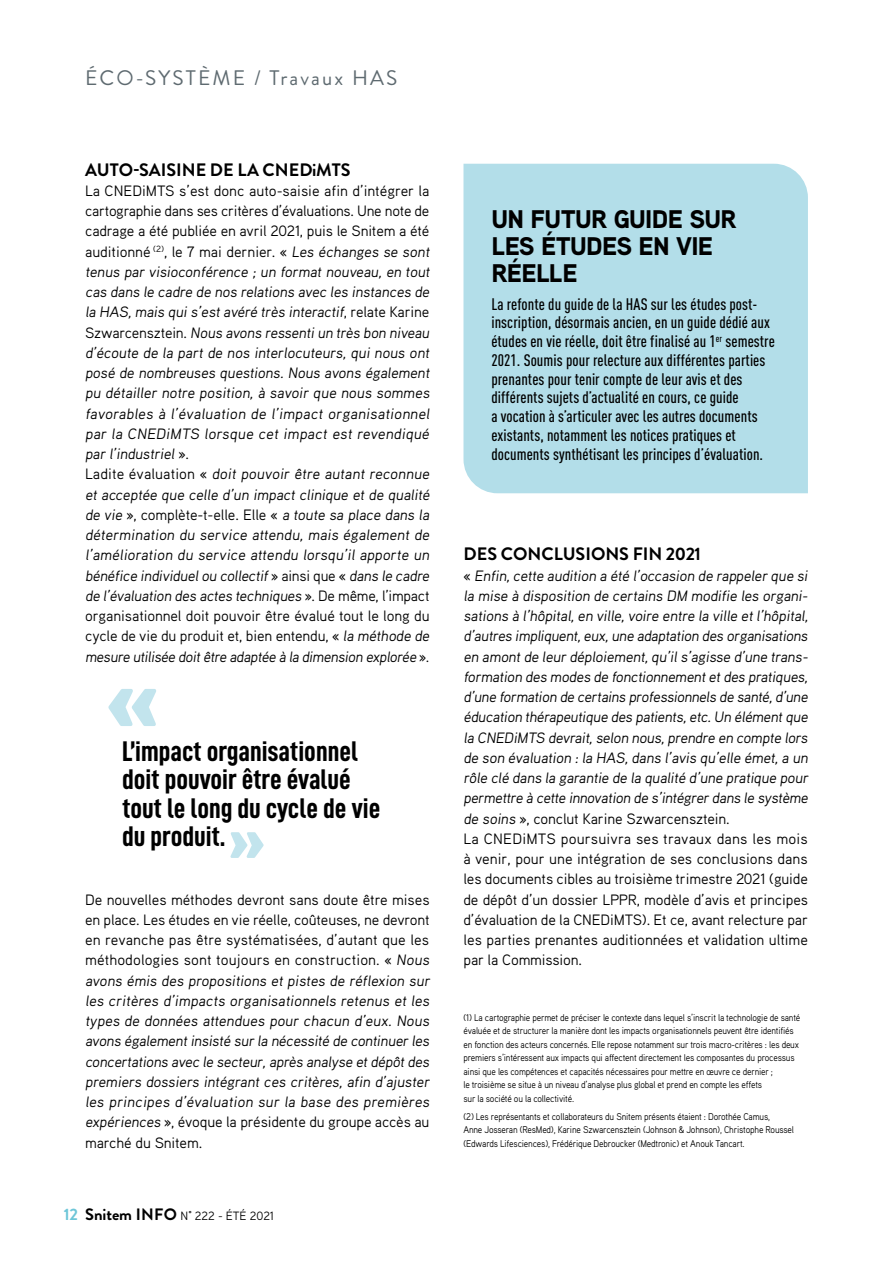
<style>
.page{position:relative;width:893px;height:1263px;background:#fff}
.page>*{position:absolute;margin:0;border:0;box-sizing:border-box;transform-origin:0 0}
.t1{font:28.5px/28.5px "D DIN Condensed Bold";color:#000}
.t2{font:900 25.5px/27px "Aaux Pro";letter-spacing:-.025em;color:#000}
.t3{font:21px "Brandon Grotesque";letter-spacing:.1em;color:#5e6a70}
.t4{font:700 18px "Brandon Grotesque";color:#000}
.t5{font:500 16.5px/18.8px "DIN Cond";letter-spacing:.005em;color:#000}
.t6{font:15px/20.2px "Aaux Pro";letter-spacing:-.01em;color:#000}
.t7{font:12px "Aaux Pro";letter-spacing:-.005em;color:#000}
.t8{font:9.75px/13.5px "Aaux Pro";letter-spacing:-.02em;color:#000;scale:.91 1}
.s1{font-family:"Brandon Grotesque";font-weight:700;font-size:16.5px;color:#6ec6d8}
.s2{font-family:"Brandon Grotesque";font-weight:700;font-size:16.5px}
</style>
<div class="page">
<div style="left:463px;top:164px;width:345px;height:329px;background:#b3dee9"></div>
<svg style="left:108px;top:689px;width:48px;height:37px"></svg>
<svg style="left:230px;top:832px;width:34px;height:26px"></svg>
<h3 class="t3" style="left:85px;top:63px;width:314px">ÉCO-SYSTÈME / Travaux HAS</h3>
<p class="t4" style="left:85px;top:157px;width:267px">AUTO-SAISINE DE LA CNEDiMTS</p>
<p class="t6" style="left:85px;top:180px;width:349px">La CNEDiMTS s’est donc auto-saisie afin d’intégrer la cartographie dans ses critères d’évaluations. Une note de cadrage a été publiée en avril 2021, puis le Snitem a été auditionné <sup>(2)</sup>, le 7 mai dernier. « Les échanges se sont tenus par visioconférence ; un format nouveau, en tout cas dans le cadre de nos relations avec les instances de la HAS,mais quis’estavéré très interactif, re l a t e Ka r i n e S zwa rc e n s z t e i n . Nous avons ressentiun très bon niveau d’écoute de la part de nos interlocuteurs, qui nous ont posé de nombreuses questions. Nous avons également pu détailler notre position, à savoir que nous sommes favorables à l’évaluation de l’impact organisationnel par la CNEDiMTS lorsque cet impact est revendiqué par l’industriel » .<br>La d i t e éva l u a t i o n « doit pouvoir être autant reconnue et acceptée que celle d’un impact clinique et de qualité de vie », complète-t-elle. Elle « a toute sa place dans la détermination du service attendu, mais également de l’amélioration du service attendu lorsqu’il apporte un bénéfice individuelou collectif» a i n s i q u e « dans le cadre de l’évaluation des actes techniques » . D e m ê m e , l ’ i m p a c t organisationnel doit pouvoir être évalué tout le long du cycle de vie du produit et, bien entendu, « la méthode de mesure utilisée doitêtre adaptée à la dimension explorée » .</p>
<h1 class="t1" style="left:122px;top:736px;width:260px">L’impact organisationnel doit pouvoir être évalué tout le long du cycle de vie du produit.</h1>
<p class="t6" style="left:85px;top:889px;width:349px">De nouvelles méthodes devront sans doute être mises en place. Les études en vie réelle, coûteuses, ne devront en revanche pas être systématisées, d’autant que les méthodologies sont toujours en construction. « Nous avons émis des propositions et pistes de réflexion sur les critères d’impacts organisationnels retenus et les types de données attendues pour chacun d’eux. Nous avons égalementinsisté surla nécessité de continuerles concertations avec le secteur,après analyse etdépôtdes premiers dossiers intégrant ces critères, afin d’ajuster les principes d’évaluation sur la base des premières expériences », évoque la présidente du groupe accès au marché du Snitem.</p>
<p class="t7" style="left:64px;top:1208px;width:212px"><span class="s1">12</span> <span class="s2">Snitem INFO</span> N° 222 - ÉTÉ 2021</p>
<h2 class="t2" style="left:491px;top:205px;width:247px">UN FUTUR GUIDE SUR<br>LES ÉTUDES EN VIE<br>RÉELLE</h2>
<p class="t5" style="left:491px;top:294px;width:285px">La refonte du guide de la HAS sur les études post&shy;inscription, désormais ancien, en un guide dédié aux études en vie réelle, doit être finalisé au 1<sup>er</sup> semestre 2021. Soumis pour relecture aux différentes parties prenantes pour tenir compte de leur avis et des différents sujets d’actualité en cours, ce guide<br>a vocation à s’articuler avec les autres documents existants, notamment les notices pratiques et documents synthétisant les principes d’évaluation.</p>
<p class="t4" style="left:464px;top:541px;width:239px">DES CONCLUSIONS FIN 2021</p>
<p class="t6" style="left:463px;top:565px;width:349px">« Enfin,cette audition a été l’occasion de rappelerque si la mise à disposition de certains DM modifie les organi&shy;sations à l’hôpital, en ville,voire entre la ville etl’hôpital, d’autres impliquent,eux,une adaptation des organisations en amontde leurdéploiement,qu’ils’agisse d’une trans&shy;formation des modes de fonctionnementetdes pratiques, d’une formation de certains professionnels de santé,d’une éducation thérapeutique des patients,etc.Un élémentque la CNEDiMTS devrait,selon nous,prendre en compte lors de son évaluation :la HAS,dans l’avis qu’elle émet,a un rôle clé dans la garantie de la qualité d’une pratique pour permettre à cette innovation de s’intégrerdans le système de soins », conclut Karine Szwarcensztein.<br>La CNEDiMTS poursuivra ses travaux dans les mois à venir, pour une intégration de ses conclusions dans les documents cibles au troisième trimestre 2021 (guide de dépôt d’un dossier LPPR, modèle d’avis et principes d’évaluation de la CNEDiMTS). Et ce, avant relecture par les parties prenantes auditionnées et validation ultime par la Commission.</p>
<p class="t8" style="left:463px;top:1010px;width:372px">(1) La cartographie permet de préciser le contexte dans lequel s’inscrit la technologie de santé évaluée et de structurer la manière dont les impacts organisationnels peuvent être identifiés en fonction des acteurs concernés. Elle repose notamment sur trois macro-critères : les deux premiers s’intéressent aux impacts qui affectent directement les composantes du processus ainsi que les compétences et capacités nécessaires pour mettre en œuvre ce dernier ;<br>le troisième se situe à un niveau d’analyse plus global et prend en compte les effets<br>sur la société ou la collectivité.</p>
<p class="t8" style="left:463px;top:1109px;width:365px">(2) Les représentants et collaborateurs du Snitem présents étaient : Dorothée Camus,<br>Anne Josseran (ResMed), Karine Szwarcensztein (Johnson &amp; Johnson), Christophe Roussel (Edwards Lifesciences), Frédérique Debroucker (Medtronic) et Anouk Tancart.</p>
</div>
